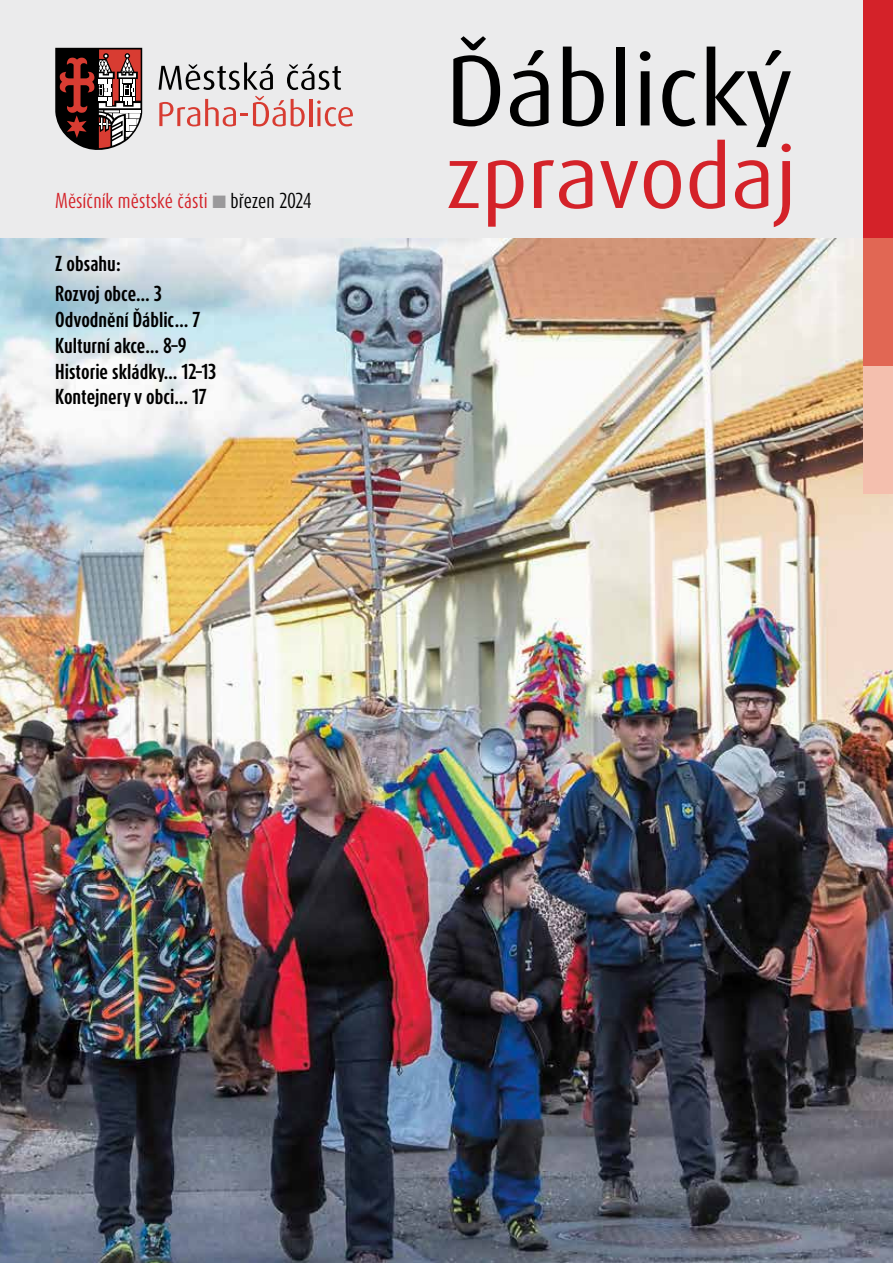
<style>
.page{position:relative;width:893px;height:1263px;background:#fff}
.page>*{position:absolute;margin:0;border:0;box-sizing:border-box;transform-origin:0 0}
.t1{font:100.5px "Dax Pro";color:#000}
.t2{font:87px "Dax Pro";color:#d42229}
.t3{font:700 18px/25.8px "Dax Compact Pro";color:#000}
.t4{font:18px "Dax Compact Pro";color:#d42229}
.s1{color:#9a999b}
.s2{color:#000}
</style>
<div class="page">
<div style="left:0;top:0;width:893px;height:238px;background:#ebebec"></div>
<img style="left:0;top:238px;width:893px;height:1025px">
<svg style="left:55px;top:48px;width:87px;height:102px;background:#734d4b"></svg>
<svg style="left:159px;top:62px;width:114px;height:28px"></svg>
<svg style="left:287px;top:63px;width:54px;height:27px"></svg>
<svg style="left:159px;top:96px;width:146px;height:30px"></svg>
<hr style="left:309px;top:99px;width:3px;height:27px;background:#d83c32">
<svg style="left:317px;top:100px;width:36px;height:26px"></svg>
<div style="left:863px;top:0;width:30px;height:238px;background:#d42229"></div>
<div style="left:863px;top:238px;width:30px;height:128px;background:#e16754"></div>
<div style="left:863px;top:366px;width:30px;height:127px;background:#f4bfae"></div>
<p class="t4" style="left:55px;top:189px;width:258px">Měsíčník městské části <span class="s1">■</span> <span class="s2">březen 2024</span></p>
<p class="t3" style="left:55px;top:248px;width:108px;line-height:30.2px">Z obsahu:<br>Rozvoj obce… 3</p>
<p class="t3" style="left:55px;top:307px;width:163px">Odvodnění Ďáblic… 7<br>Kulturní akce… 8–9<br>Historie skládky… 12–13<br>Kontejnery v obci… 17</p>
<h1 class="t1" style="left:446px;top:26px;width:349px">Ďáblický</h1>
<h2 class="t2" style="left:446px;top:122px;width:353px">zpravodaj</h2>
</div>
